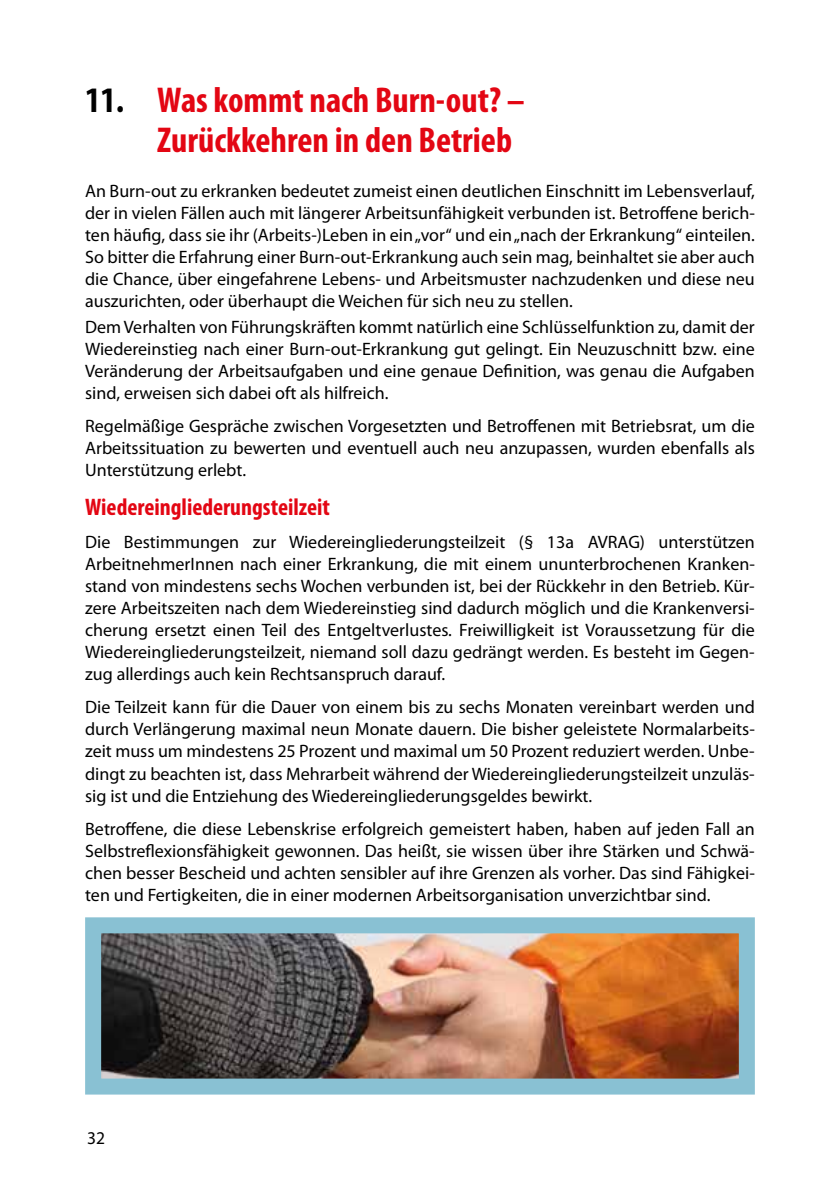
<style>
.page{position:relative;width:840px;height:1191px;background:#fff}
.page>*{position:absolute;margin:0;border:0;box-sizing:border-box;transform-origin:0 0}
.t1{font:700 condensed 36px/40px "Myriad Pro";color:#e30613}
.t2{font:700 condensed 24px "Myriad Pro";color:#e30613}
.t3{font:18px/22px "Myriad Pro";color:#000;text-align:justify}
.s1{color:#000}
</style>
<div class="page">
<img style="left:102px;top:934px;width:635px;height:143px">
<div style="left:85px;top:917px;width:669px;height:177px;border:16px solid #89c1d3"></div>
<h1 class="t1" style="left:157px;top:79px;width:369px;text-indent:-72px"><span class="s1">11.</span> Was kommt nach Burn-out? –<br>Zurückkehren in den Betrieb</h1>
<p class="t3" style="left:85px;top:179px;width:671px">An Burn-out zu erkranken bedeutet zumeist einen deutlichen Einschnitt im Lebensverlauf, der in vielen Fällen auch mit längerer Arbeitsunfähigkeit verbunden ist. Betroffene berich&shy;ten häufig, dass sie ihr (Arbeits-)Leben in ein „vor“ und ein „nach der Erkrankung“ einteilen.<br>So bitter die Erfahrung einer Burn-out-Erkrankung auch sein mag, beinhaltet sie aber auch die Chance, über eingefahrene Lebens- und Arbeitsmuster nachzudenken und diese neu auszurichten, oder überhaupt die Weichen für sich neu zu stellen.</p>
<p class="t3" style="left:85px;top:316px;width:671px">Dem Verhalten von Führungskräften kommt natürlich eine Schlüsselfunktion zu, damit der Wiedereinstieg nach einer Burn-out-Erkrankung gut gelingt. Ein Neuzuschnitt bzw. eine Veränderung der Arbeitsaufgaben und eine genaue Definition, was genau die Aufgaben sind, erweisen sich dabei oft als hilfreich.</p>
<p class="t3" style="left:85px;top:415px;width:671px">Regelmäßige Gespräche zwischen Vorgesetzten und Betroffenen mit Betriebsrat, um die Arbeitssituation zu bewerten und eventuell auch neu anzupassen, wurden ebenfalls als Unterstützung erlebt.</p>
<h2 class="t2" style="left:85px;top:492px;width:246px">Wiedereingliederungsteilzeit</h2>
<p class="t3" style="left:85px;top:531px;width:671px">Die Bestimmungen zur Wiedereingliederungsteilzeit (§ 13a AVRAG) unterstützen ArbeitnehmerInnen nach einer Erkrankung, die mit einem ununterbrochenen Kranken&shy;stand von mindestens sechs Wochen verbunden ist, bei der Rückkehr in den Betrieb. Kür&shy;zere Arbeitszeiten nach dem Wiedereinstieg sind dadurch möglich und die Krankenversi&shy;cherung ersetzt einen Teil des Entgeltverlustes. Freiwilligkeit ist Voraussetzung für die Wiedereingliederungsteilzeit, niemand soll dazu gedrängt werden. Es besteht im Gegen&shy;zug allerdings auch kein Rechtsanspruch darauf.</p>
<p class="t3" style="left:85px;top:696px;width:671px">Die Teilzeit kann für die Dauer von einem bis zu sechs Monaten vereinbart werden und durch Verlängerung maximal neun Monate dauern. Die bisher geleistete Normalarbeits&shy;zeit muss um mindestens 25 Prozent und maximal um 50 Prozent reduziert werden. Unbe&shy;dingt zu beachten ist, dass Mehrarbeit während der Wiedereingliederungsteilzeit unzuläs&shy;sig ist und die Entziehung des Wiedereingliederungsgeldes bewirkt.</p>
<p class="t3" style="left:85px;top:817px;width:671px">Betroffene, die diese Lebenskrise erfolgreich gemeistert haben, haben auf jeden Fall an Selbstreflexionsfähigkeit gewonnen. Das heißt, sie wissen über ihre Stärken und Schwä&shy;chen besser Bescheid und achten sensibler auf ihre Grenzen als vorher. Das sind Fähigkei&shy;ten und Fertigkeiten, die in einer modernen Arbeitsorganisation unverzichtbar sind.</p>
<p class="t3" style="left:87px;top:1126px;width:19px">32</p>
</div>
